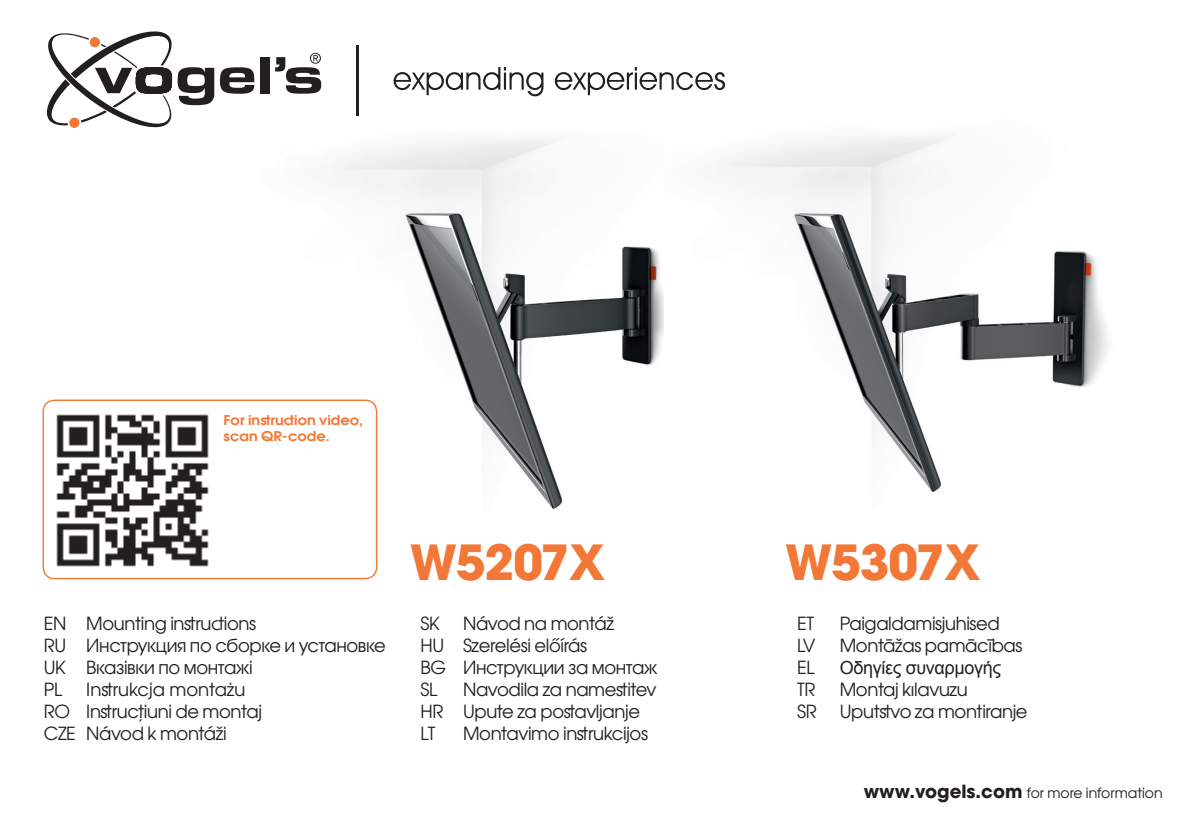
<style>
.page{position:relative;width:1191px;height:840px;background:#fff}
.page>*{position:absolute;margin:0;border:0;box-sizing:border-box;transform-origin:0 0}
.t1{font:48px "Avant Garde Gothic Bd ITC";letter-spacing:-.02em;color:#f37736}
.t2{font:18px/22px "Avant Garde Gothic Bk ITC";letter-spacing:-.02em;color:#231f20}
.t3{font:18px "Arial";letter-spacing:-.02em;color:#231f20}
.t4{font:14px "Avant Garde Gothic Bk ITC";color:#231f20}
.t5{font:13.4px/16.2px "Avant Garde Gothic Dm ITC";color:#f37736;scale:1.09 1}
.s1{font-family:"Avant Garde Gothic Bd ITC";font-size:18px}
</style>
<div class="page">
<img style="left:326px;top:138px;width:338px;height:438px">
<img style="left:718px;top:136px;width:391px;height:356px">
<svg style="left:393px;top:67px;width:150px;height:29px"></svg>
<svg style="left:555px;top:67px;width:170px;height:28px"></svg>
<hr style="left:357px;top:45px;width:2px;height:70px;background:#231f20">
<svg style="left:47px;top:31px;width:167px;height:97px"></svg>
<svg style="left:220px;top:67px;width:35px;height:27px"></svg>
<div style="left:260px;top:57px;width:10px;height:36px;background:#231f20"></div>
<svg style="left:275px;top:53px;width:46px;height:41px"></svg>
<img style="left:43px;top:401px;width:166px;height:177px">
<div style="left:43px;top:399px;width:334px;height:180px;border:1px solid #f37736;border-radius:11px"></div>
<p class="t5" style="left:224px;top:411px;width:130px">For instruction video, scan QR-code.</p>
<p class="t2" style="left:44px;top:612px;width:343px">EN Mounting instructions<br>RU Инструкция по сборке и установке<br>UK Вказівки по монтажі<br>PL</p>
<p class="t2" style="left:44px;top:678px;width:220px;text-indent:43px">Instrukcja montażu<br>RO Instrucţiuni de montaj<br>CZE Návod k montáži</p>
<h1 class="t1" style="left:410px;top:530px;width:197px">W5207X</h1>
<p class="t2" style="left:420px;top:612px;width:239px;text-indent:43px">Návod na montáž<br>HU Szerelési előírás<br>BG Инструкции за монтаж<br>SL</p>
<p class="t2" style="left:420px;top:612px;width:21px">SK</p>
<p class="t2" style="left:420px;top:678px;width:237px;text-indent:43px">Navodila za namestitev<br>HR Upute za postavljanje<br>LT</p>
<p class="t2" style="left:463px;top:722px;width:186px">Montavimo instrukcijos</p>
<h1 class="t1" style="left:785px;top:530px;width:197px">W5307X</h1>
<p class="t2" style="left:797px;top:612px;width:18px">ET</p>
<p class="t2" style="left:839px;top:612px;width:162px">Paigaldamisjuhised</p>
<p class="t2" style="left:797px;top:634px;width:20px">LV</p>
<p class="t2" style="left:839px;top:634px;width:184px">Montāžas pamācības</p>
<p class="t2" style="left:797px;top:656px;width:19px">EL</p>
<p class="t3" style="left:839px;top:655px;width:163px">Οδηγίες συναρμογής</p>
<p class="t2" style="left:797px;top:678px;width:20px">TR</p>
<p class="t2" style="left:839px;top:678px;width:130px">Montaj kılavuzu</p>
<p class="t2" style="left:797px;top:700px;width:21px">SR</p>
<p class="t2" style="left:839px;top:700px;width:189px">Uputstvo za montiranje</p>
<p class="t4" style="left:863px;top:783px;width:300px"><span class="s1">www.vogels.com</span> for more information</p>
</div>
